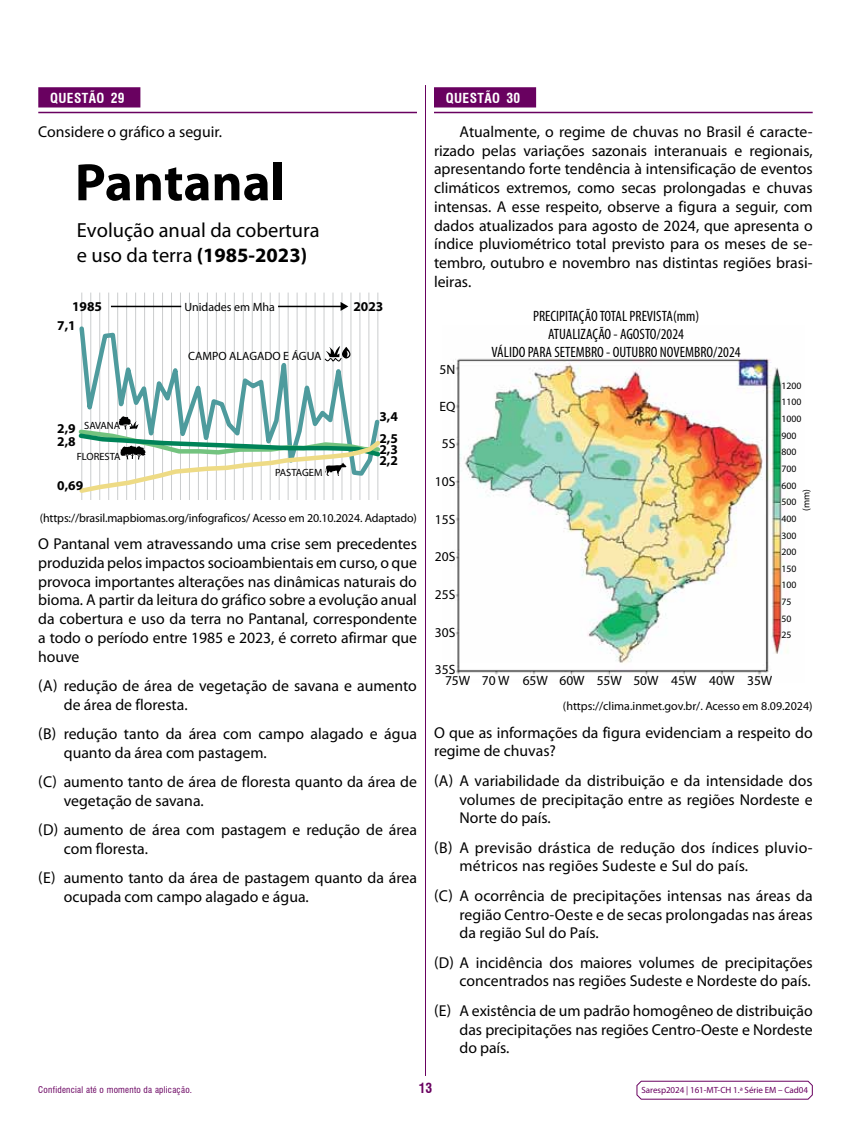
<style>
.page{position:relative;width:851px;height:1127px;background:#fff}
.page>*{position:absolute;margin:0;border:0;box-sizing:border-box;transform-origin:0 0}
.t1{font:700 53.1px "Myriad Pro";color:#000}
.t2{font:20.4px/24.6px "Myriad Pro";color:#000}
.t3{font:15.75px/18.8px "Myriad Pro";color:#000}
.t4{font:condensed 15px/18px "Myriad Pro";color:#000;text-align:center}
.t5{font:13.5px/11.7px "Myriad Pro";color:#000}
.t6{font:700 13.5px/19.5px "Myriad Pro";color:#000}
.t7{font:700 condensed 13.5px "Swiss 721 BT";letter-spacing:.03em;color:#fff}
.t8{font:700 condensed 13.5px "Swiss 721 BT";color:#690160}
.t9{font:12px "Myriad Pro";letter-spacing:-.01em;color:#000}
.t10{font:10.5px "Myriad Pro";color:#000}
.t11{font:9.75px/16.6px "Myriad Pro";color:#000}
.t12{font:9px "Myriad Pro";letter-spacing:-.005em;color:#690160}
.t13{font:condensed 9px "Swiss 721 BT";letter-spacing:.03em;color:#690160}
.s1{font-weight:700}
</style>
<div class="page">
<svg style="left:636px;top:1080px;width:177px;height:20px"></svg>
<hr style="left:425px;top:85px;width:1px;height:991px;background:#690160">
<div style="left:434px;top:87px;width:102px;height:20px;background:#690160"></div>
<hr style="left:434px;top:112px;width:378px;height:1px;background:#690160">
<img style="left:452px;top:358px;width:336px;height:318px">
<div style="left:38px;top:87px;width:102px;height:20px;background:#690160"></div>
<hr style="left:38px;top:112px;width:379px;height:1px;background:#690160">
<hr style="left:81px;top:293px;width:1px;height:207px;background:#cbcdce">
<hr style="left:90px;top:293px;width:1px;height:207px;background:#cbcdce">
<hr style="left:99px;top:293px;width:1px;height:207px;background:#cbcdce">
<hr style="left:108px;top:293px;width:1px;height:207px;background:#cbcdce">
<hr style="left:117px;top:293px;width:1px;height:207px;background:#cbcdce">
<hr style="left:126px;top:293px;width:1px;height:207px;background:#cbcdce">
<hr style="left:135px;top:293px;width:1px;height:207px;background:#cbcdce">
<hr style="left:144px;top:293px;width:1px;height:207px;background:#cbcdce">
<hr style="left:153px;top:293px;width:1px;height:207px;background:#cbcdce">
<hr style="left:162px;top:293px;width:1px;height:207px;background:#cbcdce">
<hr style="left:171px;top:293px;width:1px;height:207px;background:#cbcdce">
<hr style="left:180px;top:293px;width:1px;height:207px;background:#cbcdce">
<hr style="left:189px;top:293px;width:1px;height:207px;background:#cbcdce">
<hr style="left:198px;top:293px;width:1px;height:207px;background:#cbcdce">
<hr style="left:207px;top:293px;width:1px;height:207px;background:#cbcdce">
<hr style="left:216px;top:293px;width:1px;height:207px;background:#cbcdce">
<hr style="left:225px;top:293px;width:1px;height:207px;background:#cbcdce">
<hr style="left:234px;top:293px;width:1px;height:207px;background:#cbcdce">
<hr style="left:243px;top:293px;width:1px;height:207px;background:#cbcdce">
<hr style="left:252px;top:293px;width:1px;height:207px;background:#cbcdce">
<hr style="left:261px;top:293px;width:1px;height:207px;background:#cbcdce">
<hr style="left:270px;top:293px;width:1px;height:207px;background:#cbcdce">
<hr style="left:279px;top:293px;width:1px;height:207px;background:#cbcdce">
<hr style="left:288px;top:293px;width:1px;height:207px;background:#cbcdce">
<hr style="left:297px;top:293px;width:1px;height:207px;background:#cbcdce">
<hr style="left:306px;top:293px;width:1px;height:207px;background:#cbcdce">
<hr style="left:314px;top:293px;width:1px;height:207px;background:#cbcdce">
<hr style="left:323px;top:293px;width:1px;height:207px;background:#cbcdce">
<hr style="left:332px;top:293px;width:1px;height:207px;background:#cbcdce">
<hr style="left:341px;top:293px;width:1px;height:207px;background:#cbcdce">
<hr style="left:350px;top:293px;width:1px;height:207px;background:#cbcdce">
<hr style="left:359px;top:293px;width:1px;height:207px;background:#cbcdce">
<hr style="left:368px;top:293px;width:1px;height:207px;background:#cbcdce">
<hr style="left:377px;top:293px;width:1px;height:207px;background:#cbcdce">
<hr style="left:111px;top:306px;width:70px;height:1px;background:#000">
<hr style="left:278px;top:306px;width:64px;height:1px;background:#000">
<svg style="left:340px;top:302px;width:8px;height:9px"></svg>
<svg style="left:79px;top:322px;width:300px;height:94px"></svg>
<svg style="left:78px;top:416px;width:303px;height:80px"></svg>
<p class="t7" style="left:50px;top:90px;width:76px">QUESTÃO 29</p>
<p class="t3" style="left:38px;top:122px;width:185px">Considere o gráfico a seguir.</p>
<p class="t1" style="left:75px;top:148px;width:212px">Pantanal</p>
<p class="t2" style="left:77px;top:217px;width:244px">Evolução anual da cobertura e uso da terra <span class="s1">(1985-2023)</span></p>
<p class="t6" style="left:57px;top:296px;width:46px;text-indent:15px">1985<br>7,1</p>
<p class="t9" style="left:184px;top:299px;width:92px">Unidades em Mha</p>
<p class="t6" style="left:353px;top:296px;width:31px">2023</p>
<p class="t9" style="left:188px;top:348px;width:135px">CAMPO ALAGADO E ÁGUA</p>
<p class="t6" style="left:57px;top:422px;width:20px;line-height:13px">2,9<br>2,8</p>
<p class="t10" style="left:84px;top:419px;width:38px">SAVANA</p>
<p class="t10" style="left:77px;top:449px;width:45px">FLORESTA</p>
<p class="t10" style="left:275px;top:466px;width:49px">PASTAGEM</p>
<p class="t6" style="left:379px;top:404px;width:20px;line-height:22.4px">3,4<br>2,5</p>
<p class="t6" style="left:379px;top:444px;width:20px;line-height:10.4px">2,3<br>2,2</p>
<p class="t6" style="left:57px;top:475px;width:27px">0,69</p>
<p class="t9" style="left:40px;top:510px;width:378px">(https://brasil.mapbiomas.org/infograficos/ Acesso em 20.10.2024. Adaptado)</p>
<p class="t3" style="left:38px;top:534px;width:380px;text-align:justify">O Pantanal vem atravessando uma crise sem precedentes produzida pelos impactos socioambientais em curso, o que provoca importantes alterações nas dinâmicas naturais do bioma. A partir da leitura do gráfico sobre a evolução anual da cobertura e uso da terra no Pantanal, correspondente a todo o período entre 1985 e 2023, é correto afirmar que houve</p>
<p class="t3" style="left:64px;top:676px;width:354px;text-indent:-26px">(A) redução de área de vegetação de savana e aumento de área de floresta.</p>
<p class="t3" style="left:64px;top:724px;width:354px;text-indent:-26px">(B) redução tanto da área com campo alagado e água quanto da área com pastagem.</p>
<p class="t3" style="left:64px;top:772px;width:354px;text-indent:-26px">(C) aumento tanto de área de floresta quanto da área de vegetação de savana.</p>
<p class="t3" style="left:64px;top:820px;width:354px;text-indent:-26px">(D) aumento de área com pastagem e redução de área com floresta.</p>
<p class="t3" style="left:64px;top:868px;width:354px;text-indent:-26px">(E) aumento tanto da área de pastagem quanto da área ocupada com campo alagado e água.</p>
<p class="t7" style="left:446px;top:90px;width:76px">QUESTÃO 30</p>
<p class="t3" style="left:434px;top:122px;width:380px;text-align:justify;text-indent:26px">Atualmente, o regime de chuvas no Brasil é caracte&shy;rizado pelas variações sazonais interanuais e regionais, apresentando forte tendência à intensificação de eventos climáticos extremos, como secas prolongadas e chuvas intensas. A esse respeito, observe a figura a seguir, com dados atualizados para agosto de 2024, que apresenta o índice pluviométrico total previsto para os meses de se&shy;tembro, outubro e novembro nas distintas regiões brasi&shy;leiras.</p>
<p class="t4" style="left:491px;top:306px;width:250px">PRECIPITAÇÃO TOTAL PREVISTA(mm)<br>ATUALIZAÇÃO - AGOSTO/2024<br>VÁLIDO PARA SETEMBRO - OUTUBRO NOVEMBRO/2024</p>
<p class="t5" style="left:439px;top:363px;width:17px">5N</p>
<p class="t11" style="left:781px;top:377px;width:22px">1200<br>1100<br>1000<br>900<br>800<br>700<br>600<br>500</p>
<p class="t5" style="left:439px;top:401px;width:17px">EQ</p>
<p class="t5" style="left:441px;top:438px;width:15px">5S</p>
<p class="t5" style="left:435px;top:475px;width:22px">10S</p>
<p class="t5" style="left:435px;top:513px;width:22px">15S</p>
<p class="t5" style="left:435px;top:551px;width:22px">20S</p>
<p class="t5" style="left:435px;top:588px;width:22px">25S</p>
<p class="t5" style="left:435px;top:626px;width:22px">30S</p>
<p class="t5" style="left:445px;top:663px;width:329px;text-indent:-10px">35S<br>75W 70 W 65W 60W 55W 50W 45W 40W 35W</p>
<p class="t9" style="left:563px;top:699px;width:251px">(https://clima.inmet.gov.br/. Acesso em 8.09.2024)</p>
<p class="t3" style="left:434px;top:723px;width:380px">O que as informações da figura evidenciam a respeito do regime de chuvas?</p>
<p class="t3" style="left:459px;top:771px;width:354px;text-align:justify;text-indent:-26px">(A) A variabilidade da distribuição e da intensidade dos volumes de precipitação entre as regiões Nordeste e Norte do país.</p>
<p class="t3" style="left:459px;top:838px;width:354px;text-indent:-26px">(B) A previsão drástica de redução dos índices pluvio&shy;métricos nas regiões Sudeste e Sul do país.</p>
<p class="t3" style="left:459px;top:886px;width:354px;text-align:justify;text-indent:-26px">(C) A ocorrência de precipitações intensas nas áreas da região Centro-Oeste e de secas prolongadas nas áreas da região Sul do País.</p>
<p class="t3" style="left:434px;top:953px;width:380px;text-align:right">(D) A incidência dos maiores volumes de precipitações concentrados nas regiões Sudeste e Nordeste do país.</p>
<p class="t3" style="left:459px;top:1001px;width:354px;text-align:justify;text-indent:-26px">(E) A existência de um padrão homogêneo de distribuição das precipitações nas regiões Centro-Oeste e Nordeste do país.</p>
<p class="t11" style="left:797px;top:511px;width:23px;rotate:-90deg">(mm)</p>
<p class="t11" style="left:781px;top:510px;width:17px">400<br>300<br>200<br>150<br>100<br>75<br>50<br>25</p>
<p class="t13" style="left:38px;top:1084px;width:155px">Confidencial até o momento da aplicação.</p>
<p class="t8" style="left:418px;top:1079px;width:15px">13</p>
<p class="t12" style="left:641px;top:1084px;width:168px">Saresp2024 | 161-MT-CH 1.ª Série EM – Cad04</p>
</div>
